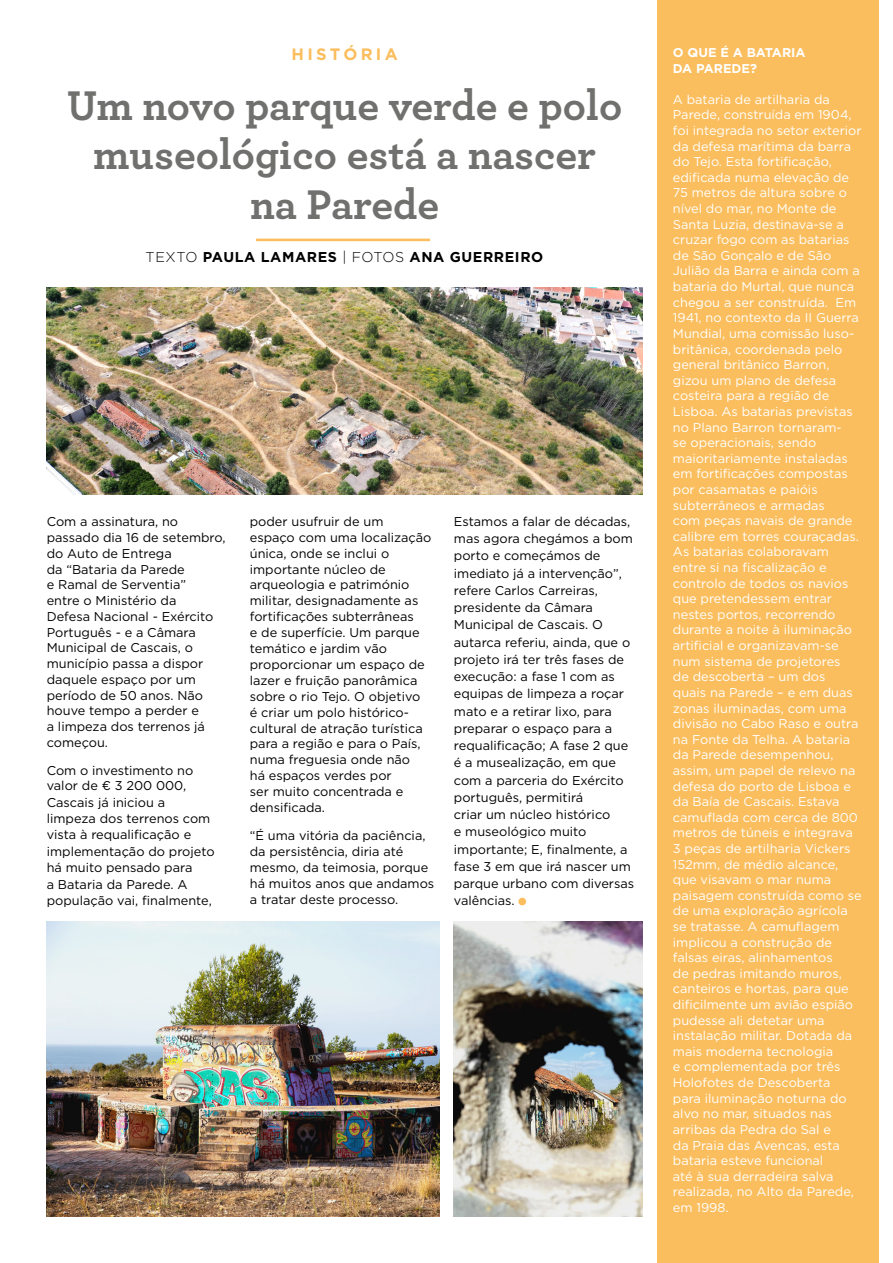
<style>
.page{position:relative;width:893px;height:1263px;background:#fff}
.page>*{position:absolute;margin:0;border:0;box-sizing:border-box;transform-origin:0 0}
.t1{font:700 43.5px/49.5px "Archer";color:#70706f;text-align:center}
.t2{font:700 16.5px "Gotham";letter-spacing:.2em;color:#fbbe5e}
.t3{font:700 14.25px "Gotham";letter-spacing:.04em;color:#000}
.t4{font:12.75px/15.6px "Gotham";color:#fff}
.t5{font:12.75px/15.9px "Gotham";color:#000}
.t6{font:700 12.75px/15.6px "Gotham";color:#fff}
.s1{font-weight:300}
</style>
<div class="page">
<div style="left:657px;top:0;width:222px;height:1263px;background:#fbbe5e"></div>
<img style="left:47px;top:922px;width:392px;height:294px">
<img style="left:454px;top:922px;width:188px;height:294px">
<img style="left:47px;top:287px;width:596px;height:207px">
<div style="left:518px;top:898px;width:8px;height:7px;background:#fbbe5e;border-radius:50%"></div>
<hr style="left:256px;top:239px;width:174px;height:2px;background:#fbbe5e">
<p class="t2" style="left:292px;top:43px;width:108px">HISTÓRIA</p>
<h1 class="t1" style="left:67px;top:78px;width:557px">Um novo parque verde e polo museológico está a nascer na Parede</h1>
<p class="t3" style="left:146px;top:247px;width:399px"><span class="s1">TEXTO</span> PAULA LAMARES <span class="s1">| FOTOS</span> ANA GUERREIRO</p>
<p class="t5" style="left:47px;top:514px;width:180px">Com a assinatura, no passado dia 16 de setembro, do Auto de Entrega<br>da “Bataria da Parede<br>e Ramal de Serventia”<br>entre o Ministério da<br>Defesa Nacional - Exército<br>Português - e a Câmara<br>Municipal de Cascais, o município passa a dispor daquele espaço por um período de 50 anos. Não houve tempo a perder e<br>a limpeza dos terrenos já começou.</p>
<p class="t5" style="left:47px;top:761px;width:169px;line-height:16.4px">Com o investimento no valor de € 3 200 000,<br>Cascais já iniciou a limpeza dos terrenos com vista à requalificação e implementação do projeto há muito pensado para<br>a Bataria da Parede. A população vai, finalmente,</p>
<p class="t5" style="left:250px;top:513px;width:183px">poder usufruir de um espaço com uma localização única, onde se inclui o importante núcleo de arqueologia e património militar, designadamente as fortificações subterrâneas<br>e de superfície. Um parque temático e jardim vão proporcionar um espaço de lazer e fruição panorâmica sobre o rio Tejo. O objetivo<br>é criar um polo histórico&shy;cultural de atração turística para a região e para o País, numa freguesia onde não<br>há espaços verdes por<br>ser muito concentrada e densificada.</p>
<p class="t5" style="left:250px;top:827px;width:186px">“É uma vitória da paciência, da persistência, diria até mesmo, da teimosia, porque há muitos anos que andamos a tratar deste processo.</p>
<p class="t5" style="left:454px;top:512px;width:182px;line-height:17.2px">Estamos a falar de décadas, mas agora chegámos a bom porto e começámos de imediato já a intervenção”, refere Carlos Carreiras, presidente da Câmara<br>Municipal de Cascais. O autarca referiu, ainda, que o projeto irá ter três fases de execução: a fase 1 com as equipas de limpeza a roçar mato e a retirar lixo, para preparar o espaço para a requalificação; A fase 2 que é a musealização, em que com a parceria do Exército português, permitirá<br>criar um núcleo histórico<br>e museológico muito importante; E, finalmente, a fase 3 em que irá nascer um parque urbano com diversas valências.</p>
<p class="t6" style="left:673px;top:45px;width:134px">O QUE É A BATARIA<br>DA PAREDE?</p>
<p class="t4" style="left:673px;top:91px;width:190px">A bataria de artilharia da<br>Parede, construída em 1904, foi integrada no setor exterior da defesa marítima da barra do Tejo. Esta fortificação, edificada numa elevação de<br>75 metros de altura sobre o nível do mar, no Monte de<br>Santa Luzia, destinava-se a cruzar fogo com as batarias de São Gonçalo e de São<br>Julião da Barra e ainda com a bataria do Murtal, que nunca chegou a ser construída. Em<br>1941, no contexto da II Guerra<br>Mundial, uma comissão luso&shy;britânica, coordenada pelo general britânico Barron, gizou um plano de defesa costeira para a região de<br>Lisboa. As batarias previstas no Plano Barron tornaram-<br>se operacionais, sendo maioritariamente instaladas em fortificações compostas por casamatas e paióis subterrâneos e armadas<br>com peças navais de grande calibre em torres couraçadas.<br>As batarias colaboravam entre si na fiscalização e controlo de todos os navios que pretendessem entrar nestes portos, recorrendo durante a noite à iluminação artificial e organizavam-se num sistema de projetores<br>de descoberta – um dos quais na Parede – e em duas zonas iluminadas, com uma divisão no Cabo Raso e outra na Fonte da Telha. A bataria da Parede desempenhou, assim, um papel de relevo na defesa do porto de Lisboa e da Baía de Cascais. Estava camuflada com cerca de 800 metros de túneis e integrava<br>3 peças de artilharia Vickers<br>152mm, de médio alcance, que visavam o mar numa paisagem construída como se de uma exploração agrícola se tratasse. A camuflagem implicou a construção de falsas eiras, alinhamentos<br>de pedras imitando muros, canteiros e hortas, para que dificilmente um avião espião pudesse ali detetar uma instalação militar. Dotada da mais moderna tecnologia<br>e complementada por três<br>Holofotes de Descoberta para iluminação noturna do alvo no mar, situados nas arribas da Pedra do Sal e<br>da Praia das Avencas, esta bataria esteve funcional<br>até à sua derradeira salva realizada, no Alto da Parede, em 1998.</p>
</div>
